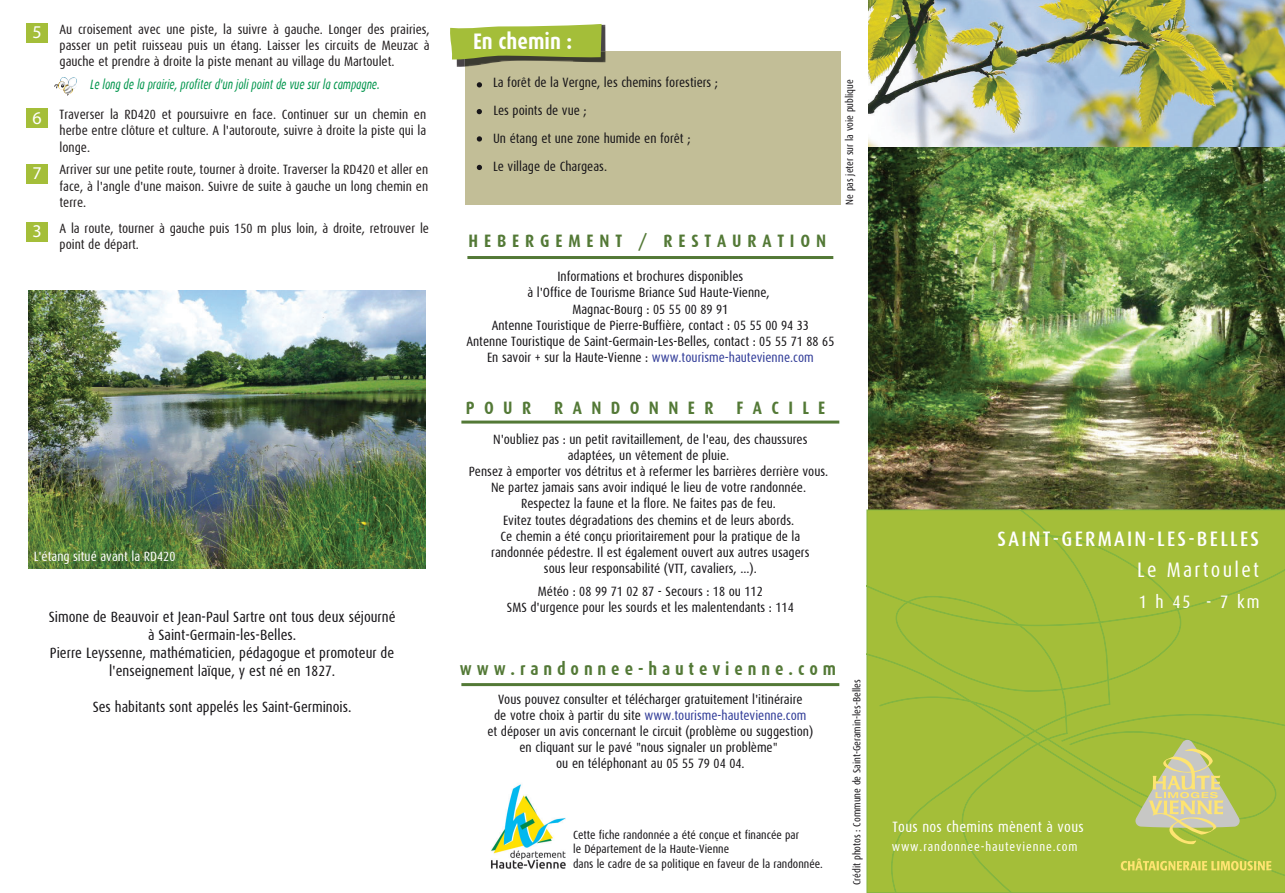
<style>
.page{position:relative;width:1285px;height:893px;background:#fff}
.page>*{position:absolute;margin:0;border:0;box-sizing:border-box;transform-origin:0 0}
.t1{font:700 22.5px "Dax Condensed";color:#fff}
.t2{font:500 21px "Dax Condensed";letter-spacing:.11em;color:#fff}
.t3{font:21px "Dax Condensed";letter-spacing:.11em;color:#fff}
.t4{font:700 18px "Dax Condensed";letter-spacing:.325em;color:#537936}
.t5{font:700 18px "Dax Condensed";letter-spacing:.27em;color:#537936}
.t6{font:700 18px "Dax Condensed";letter-spacing:.52em;color:#537936}
.t7{font:18px "Dax Condensed";color:#fff}
.t8{font:18px "Myriad";color:#fff}
.t9{font:15px/18px "Dax Condensed";color:#181619;text-align:center}
.t10{font:15px "Dax Condensed";letter-spacing:.02em;color:#fff}
.t11{font:13.5px/16.2px "Dax Condensed";color:#181619;text-align:center}
.t12{font:13.5px/16.2px "Dax Condensed";color:#231f20;text-align:justify}
.t13{font:italic 13.5px "Dax Condensed";color:#00954c;scale:.84 1}
.t14{font:13.5px "Dax Condensed";color:#fdfdfd}
.t15{font:12.75px "Dax Condensed";letter-spacing:.065em;color:#fff}
.t16{font:12px/14.4px "Dax Condensed";color:#181619}
.t17{font:10.5px "Dax Condensed";color:#181619}
.s1{color:#333e99}
</style>
<div class="page">
<img style="left:868px;top:0;width:416px;height:510px">
<div style="left:27px;top:23px;width:21px;height:20px;background:#a4be39"></div>
<div style="left:27px;top:222px;width:21px;height:20px;background:#a4be39"></div>
<div style="left:27px;top:109px;width:21px;height:19px;background:#a4be39"></div>
<svg style="left:54px;top:77px;width:23px;height:19px"></svg>
<div style="left:27px;top:164px;width:21px;height:19px;background:#a4be39"></div>
<div style="left:464px;top:51px;width:376px;height:154px;background:#c2be97"></div>
<svg style="left:476px;top:82px;width:6px;height:5px"></svg>
<svg style="left:476px;top:165px;width:6px;height:5px"></svg>
<svg style="left:476px;top:136px;width:6px;height:6px"></svg>
<svg style="left:476px;top:109px;width:6px;height:5px"></svg>
<img style="left:491px;top:784px;width:75px;height:85px">
<hr style="left:467px;top:256px;width:366px;height:3px;background:#537936">
<hr style="left:461px;top:421px;width:378px;height:3px;background:#537936">
<hr style="left:461px;top:683px;width:378px;height:3px;background:#537936">
<div style="left:868px;top:512px;width:414px;height:379px;background:#a4be39"></div>
<div style="left:879px;top:696px;width:397px;height:124px;background:#a4be39"></div>
<div style="left:895px;top:535px;width:286px;height:356px;background:#a4be39"></div>
<svg style="left:1135px;top:740px;width:104px;height:105px;background:#bec674"></svg>
<svg style="left:1120px;top:858px;width:151px;height:12px;background:#c8cd4f"></svg>
<img style="left:28px;top:290px;width:397px;height:278px">
<img style="left:456px;top:25px;width:149px;height:42px">
<img style="left:464px;top:51px;width:141px;height:16px">
<svg style="left:450px;top:24px;width:151px;height:36px;background:#a1b746"></svg>
<h3 class="t8" style="left:32px;top:21px;width:11px">5</h3>
<h3 class="t8" style="left:32px;top:107px;width:11px">6</h3>
<p class="t12" style="left:59px;top:21px;width:372px">Au croisement avec une piste, la suivre à gauche. Longer des prairies, passer un petit ruisseau puis un étang. Laisser les circuits de Meuzac à gauche et prendre à droite la piste menant au village du Martoulet.</p>
<p class="t12" style="left:59px;top:107px;width:368px">Traverser la RD420 et poursuivre en face. Continuer sur un chemin en herbe entre clôture et culture. A l'autoroute, suivre à droite la piste qui la longe.</p>
<p class="t13" style="left:90px;top:77px;width:346px">Le long de la prairie, profiter d'un joli point de vue sur la campagne.</p>
<h3 class="t8" style="left:32px;top:162px;width:11px">7</h3>
<p class="t12" style="left:59px;top:162px;width:370px">Arriver sur une petite route, tourner à droite. Traverser la RD420 et aller en face, à l'angle d'une maison. Suivre de suite à gauche un long chemin en terre.</p>
<h3 class="t8" style="left:32px;top:221px;width:11px">3</h3>
<p class="t12" style="left:59px;top:220px;width:371px">A la route, tourner à gauche puis 150 m plus loin, à droite, retrouver le point de départ.</p>
<p class="t14" style="left:34px;top:549px;width:143px">L'étang situé avant la RD420</p>
<p class="t9" style="left:49px;top:608px;width:348px">Simone de Beauvoir et Jean-Paul Sartre ont tous deux séjourné à Saint-Germain-les-Belles.<br>Pierre Leyssenne, mathématicien, pédagogue et promoteur de l'enseignement laïque, y est né en 1827.</p>
<p class="t9" style="left:93px;top:698px;width:260px">Ses habitants sont appelés les Saint-Germinois.</p>
<h1 class="t1" style="left:473px;top:28px;width:100px">En chemin :</h1>
<p class="t11" style="left:493px;top:75px;width:226px">La forêt de la Vergne, les chemins forestiers ;</p>
<p class="t11" style="left:493px;top:102px;width:95px">Les points de vue ;</p>
<p class="t11" style="left:493px;top:125px;width:199px;line-height:27.3px;text-align:left">Un étang et une zone humide en forêt ;<br>Le village de Chargeas.</p>
<p class="t17" style="left:843px;top:205px;width:127px;rotate:-90deg">Ne pas jeter sur la voie publique</p>
<h3 class="t4" style="left:468px;top:231px;width:359px">HEBERGEMENT / RESTAURATION</h3>
<p class="t11" style="left:466px;top:269px;width:369px">Informations et brochures disponibles<br>à l'Office de Tourisme Briance Sud Haute-Vienne,<br>Magnac-Bourg : 05 55 00 89 91<br>Antenne Touristique de Pierre-Buffière, contact : 05 55 00 94 33<br>Antenne Touristique de Saint-Germain-Les-Belles, contact : 05 55 71 88 65<br>En savoir + sur la Haute-Vienne : <span class="s1">www.tourisme-hautevienne.com</span></p>
<h3 class="t4" style="left:466px;top:397px;width:67px">POUR</h3>
<h3 class="t6" style="left:554px;top:397px;width:161px">RANDONNER</h3>
<h3 class="t4" style="left:736px;top:397px;width:90px">FACILE</h3>
<p class="t11" style="left:469px;top:431px;width:361px">N'oubliez pas : un petit ravitaillement, de l'eau, des chaussures adaptées, un vêtement de pluie.<br>Pensez à emporter vos détritus et à refermer les barrières derrière vous.<br>Ne partez jamais sans avoir indiqué le lieu de votre randonnée.<br>Respectez la faune et la flore. Ne faites pas de feu.<br>Evitez toutes dégradations des chemins et de leurs abords.<br>Ce chemin a été conçu prioritairement pour la pratique de la<br>randonnée pédestre. Il est également ouvert aux autres usagers<br>sous leur responsabilité (VTT, cavaliers, ...).</p>
<p class="t11" style="left:507px;top:583px;width:288px">Météo : 08 99 71 02 87 - Secours : 18 ou 112<br>SMS d'urgence pour les sourds et les malentendants : 114</p>
<h3 class="t5" style="left:460px;top:659px;width:377px">www.randonnee-hautevienne.com</h3>
<p class="t11" style="left:487px;top:691px;width:327px">Vous pouvez consulter et télécharger gratuitement l'itinéraire<br>de votre choix à partir du site <span class="s1">www.tourisme-hautevienne.com<br></span>et déposer un avis concernant le circuit (problème ou suggestion) en cliquant sur le pavé "nous signaler un problème"<br>ou en téléphonant au 05 55 79 04 04.</p>
<p class="t16" style="left:573px;top:828px;width:251px">Cette fiche randonnée a été conçue et financée par<br>le Département de la Haute-Vienne<br>dans le cadre de sa politique en faveur de la randonnée.</p>
<p class="t17" style="left:851px;top:885px;width:207px;rotate:-90deg">Crédit photos : Commune de Saint-Geramin-les-Belles</p>
<h2 class="t2" style="left:997px;top:526px;width:263px">SAINT-GERMAIN-LES-BELLES</h2>
<h2 class="t3" style="left:1137px;top:559px;width:123px">Le Martoulet</h2>
<h3 class="t7" style="left:1138px;top:592px;width:122px">1 h 45 - 7 km</h3>
<p class="t10" style="left:892px;top:819px;width:193px">Tous nos chemins mènent à vous</p>
<p class="t15" style="left:891px;top:840px;width:187px">www.randonnee-hautevienne.com</p>
</div>
